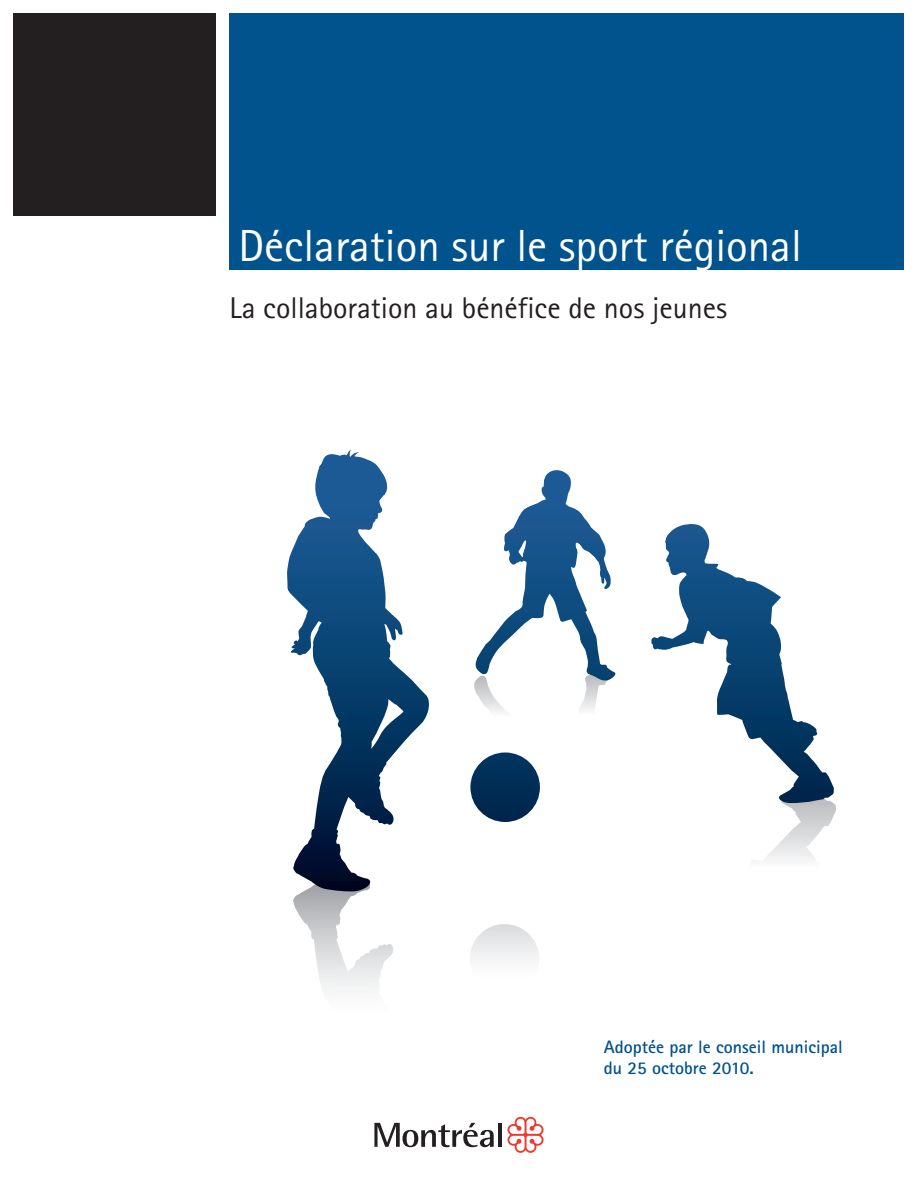
<style>
.page{position:relative;width:918px;height:1188px;background:#fff}
.page>*{position:absolute;margin:0;border:0;box-sizing:border-box;transform-origin:0 0}
.t1{font:45px "Rotis Sans Serif";color:#fff}
.t2{font:30px "Rotis Sans Serif";color:#231f20}
.t3{font:700 18px/21px "Rotis Sans Serif";color:#00538d}
</style>
<div class="page">
<div style="left:230px;top:14px;width:674px;height:256px;background:#00538d"></div>
<div style="left:14px;top:14px;width:202px;height:202px;background:#231f20"></div>
<svg style="left:374px;top:1123px;width:120px;height:24px"></svg>
<hr style="left:498px;top:1123px;width:3px;height:24px;background:#231f20">
<svg style="left:507px;top:1117px;width:37px;height:36px"></svg>
<svg style="left:293px;top:890px;width:101px;height:100px"></svg>
<svg style="left:764px;top:804px;width:72px;height:56px"></svg>
<svg style="left:473px;top:470px;width:143px;height:352px"></svg>
<svg style="left:651px;top:524px;width:183px;height:280px"></svg>
<div style="left:470px;top:752px;width:70px;height:70px;background:#002d55;border-radius:50%"></div>
<svg style="left:287px;top:450px;width:139px;height:440px"></svg>
<div style="left:470px;top:924px;width:69px;height:70px;background:linear-gradient(to bottom,#dddee1,#fff);border-radius:50%"></div>
<h1 class="t1" style="left:238px;top:230px;width:565px">Déclaration sur le sport régional</h1>
<h2 class="t2" style="left:230px;top:297px;width:499px">La collaboration au bénéfice de nos jeunes</h2>
<p class="t3" style="left:604px;top:1039px;width:240px">Adoptée par le conseil municipal du 25 octobre 2010.</p>
</div>
